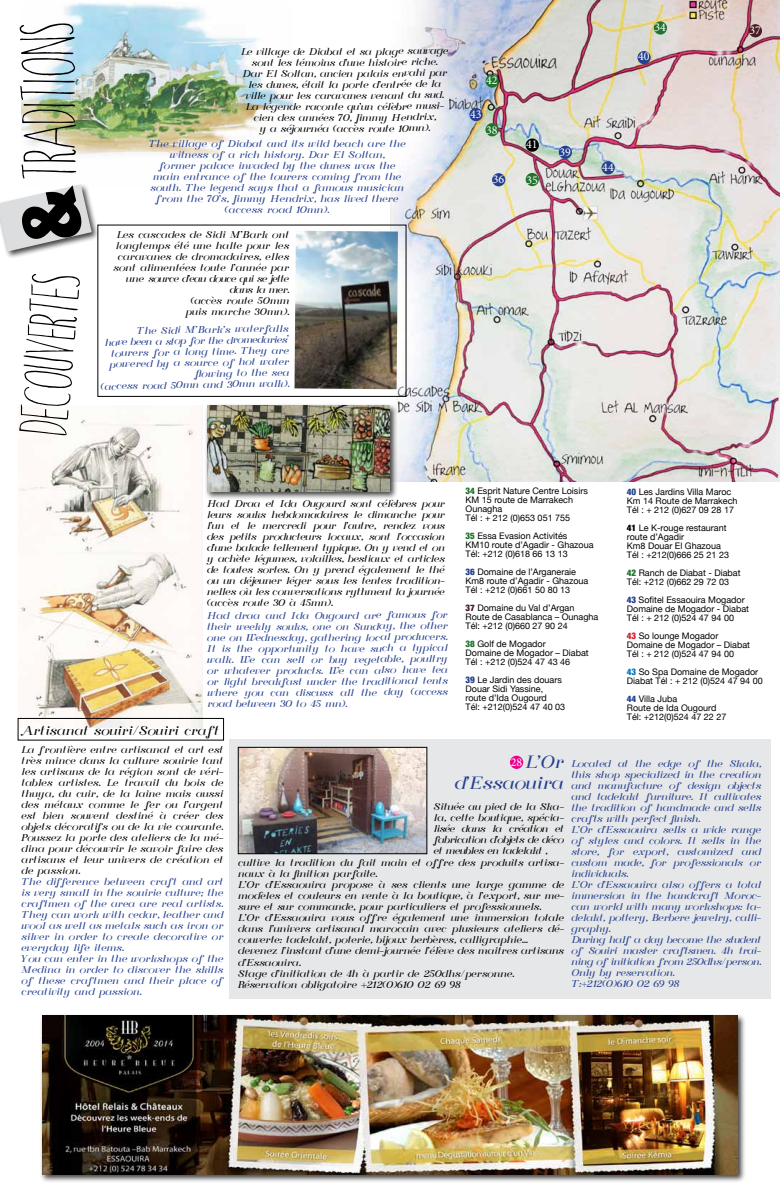
<style>
.page{position:relative;width:780px;height:1191px;background:#fff}
.page>*{position:absolute;margin:0;border:0;box-sizing:border-box;transform-origin:0 0}
.t1{font:89px "Windsor Hand";color:#000}
.t2{font:80px "Windsor Hand";color:#000}
.t3{font:18px/20px "Florence";letter-spacing:-.01em;color:#25408f;text-align:right}
.t4{font:13px "Florence";color:#000}
.t5{font:12px "Minion Pro";color:#fff}
.t6{font:10px/11px "Florence";letter-spacing:-.01em;color:#000;text-align:justify}
.t7{font:10px/11px "Florence";letter-spacing:-.015em;color:#25408f}
.t8{font:9px/9px "Helvetica Neue";color:#000}
.s1{font-weight:900;font-stretch:condensed;color:#20742e}
.s2{font-weight:900;font-stretch:condensed;color:#25408f}
.s3{font-weight:900;font-stretch:condensed;color:#471e21}
.s4{font-weight:900;font-stretch:condensed}
.s5{font-weight:900;font-stretch:condensed;color:#d2232a}
.s6{font-weight:900;font-stretch:condensed;color:#007ac2}
</style>
<div class="page">
<img style="left:18px;top:405px;width:184px;height:322px">
<div style="left:229px;top:739px;width:210px;height:259px;background:#e6e7e8"></div>
<div style="left:434px;top:739px;width:336px;height:259px;background:#e6e7e8"></div>
<img style="left:240px;top:749px;width:185px;height:103px">
<div style="left:238px;top:747px;width:189px;height:107px;border:1px solid #000"></div>
<img style="left:22px;top:3px;width:270px;height:155px">
<img style="left:390px;top:0;width:390px;height:481px">
<img style="left:294px;top:231px;width:104px;height:158px">
<div style="left:204px;top:403px;width:194px;height:96px;background:#000;opacity:.75"></div>
<img style="left:207px;top:405px;width:183px;height:86px">
<div style="left:0;top:182px;width:100px;height:77px;background:#000;opacity:.75"></div>
<div style="left:40px;top:1012px;width:705px;height:170px;background:#000;opacity:.75"></div>
<img style="left:42px;top:1015px;width:695px;height:159px">
<div style="left:97px;top:224px;width:309px;height:173px;border:1px solid #000"></div>
<div style="left:18px;top:718px;width:206px;height:22px;border:1px solid #000"></div>
<div style="left:492px;top:173px;width:13px;height:13px;background:#25408f;border-radius:50%"></div>
<div style="left:637px;top:51px;width:13px;height:13px;background:#25408f;border-radius:50%"></div>
<div style="left:653px;top:21px;width:14px;height:14px;background:#20742e;border-radius:50%"></div>
<div style="left:469px;top:108px;width:13px;height:13px;background:#25408f;border-radius:50%"></div>
<div style="left:525px;top:173px;width:14px;height:13px;background:#20742e;border-radius:50%"></div>
<div style="left:748px;top:24px;width:14px;height:13px;background:#471e21;border-radius:50%"></div>
<div style="left:525px;top:138px;width:14px;height:14px;background:#000;border-radius:50%"></div>
<div style="left:558px;top:146px;width:14px;height:13px;background:#25408f;border-radius:50%"></div>
<div style="left:485px;top:74px;width:13px;height:14px;background:#20742e;border-radius:50%"></div>
<div style="left:485px;top:123px;width:13px;height:13px;background:#20742e;border-radius:50%"></div>
<div style="left:601px;top:161px;width:13px;height:13px;background:#25408f;border-radius:50%"></div>
<div style="left:510px;top:755px;width:13px;height:14px;background:#ec008c;border-radius:50%"></div>
<svg style="left:0;top:184px;width:92px;height:67px"></svg>
<h1 class="t1" style="left:-7px;top:181px;width:159px;rotate:-91deg">traditions</h1>
<h2 class="t2" style="left:-8px;top:430px;width:163px;rotate:-85deg">decouvertes</h2>
<p class="t6" style="left:241px;top:46px;width:209px;text-align:center">Le village de Diabat et sa plage sauvage sont les témoins d’une histoire riche.<br>Dar El Soltan, ancien palais envahi par les dunes, était la porte d’entrée de la ville pour les caravanes venant du sud.<br>La légende raconte qu’un célèbre musi&shy;cien des années 70, Jimmy Hendrix,<br>y a séjournéa (accès route 10mn).</p>
<p class="t7" style="left:149px;top:138px;width:258px;text-align:center">The village of Diabat and its wild beach are the witness of a rich history. Dar El Soltan,<br>former palace invaded by the dunes was the main entrance of the tourers coming from the south. The legend says that a famous musician from the 70’s, Jimmy Hendrix, has lived there (access road 10mn).</p>
<p class="t6" style="left:113px;top:229px;width:177px;text-align:right">Les cascades de Sidi M’Bark ont longtemps été une halte pour les caravanes de dromadaires, elles sont alimentées toute l’année par une source d’eau douce qui se jette dans la mer.<br>(accès route 50mm<br>puis marche 30mn).</p>
<p class="t7" style="left:100px;top:326px;width:190px;text-align:right;rotate:-1deg">The Sidi M’Bark’s waterfalls<br>have been a stop for the dromedaries’ tourers for a long time. They are powered by a source of hot water<br>fl owing to the sea<br>(access road 50mn and 30mn walk).</p>
<p class="t5" style="left:486px;top:72px;width:13px">42</p>
<p class="t5" style="left:470px;top:106px;width:13px">43</p>
<p class="t5" style="left:486px;top:122px;width:13px">38</p>
<p class="t5" style="left:493px;top:171px;width:13px">36</p>
<p class="t5" style="left:526px;top:136px;width:13px">41</p>
<p class="t5" style="left:526px;top:172px;width:13px">35</p>
<p class="t5" style="left:559px;top:144px;width:13px">39</p>
<p class="t5" style="left:654px;top:19px;width:13px">34</p>
<p class="t5" style="left:638px;top:49px;width:13px">40</p>
<p class="t5" style="left:602px;top:159px;width:13px">44</p>
<p class="t5" style="left:749px;top:22px;width:13px">37</p>
<p class="t6" style="left:207px;top:498px;width:239px">Had Draa et Ida Ougourd sont célèbres pour leurs souks hebdomadaires le dimanche pour l’un et le mercredi pour l’autre, rendez vous des petits producteurs locaux, sont l’occasion d’une balade tellement typique. On y vend et on y achète légumes, volailles, bestiaux et articles de toutes sortes. On y prend également le thé ou un déjeuner léger sous les tentes tradition&shy;nelles où les conversations rythment la journée (accès route 30 à 45mn).</p>
<p class="t7" style="left:207px;top:610px;width:242px;text-align:justify">Had draa and Ida Ougourd are famous for their weekly souks, one on Sunday, the other one on Wednesday, gathering local producers.<br>It is the opportunity to have such a typical walk. We can sell or buy vegetable, poultry or whatever products. We can also have tea or light breakfast under the traditional tents where you can discuss all the day (access road between 30 to 45 mn).</p>
<p class="t8" style="left:465px;top:486px;width:124px"><span class="s1">34</span> Esprit Nature Centre Loisirs<br>KM 15 route de Marrakech<br>Ounagha<br>Tél : + 212 (0)653 051 755</p>
<p class="t8" style="left:465px;top:531px;width:130px"><span class="s1">35</span> Essa Evasion Activités<br>KM10 route d’Agadir - Ghazoua<br>Tél: +212 (0)618 66 13 13</p>
<p class="t8" style="left:465px;top:567px;width:124px"><span class="s2">36</span> Domaine de l’Arganeraie<br>Km8 route d’Agadir - Ghazoua<br>Tél : +212 (0)661 50 80 13</p>
<p class="t8" style="left:465px;top:603px;width:134px"><span class="s3">37</span> Domaine du Val d’Argan<br>Route de Casablanca – Ounagha<br>Tél: +212 (0)660 27 90 24</p>
<p class="t8" style="left:465px;top:639px;width:125px"><span class="s1">38</span> Golf de Mogador<br>Domaine de Mogador – Diabat<br>Tél : +212 (0)524 47 43 46</p>
<p class="t8" style="left:465px;top:675px;width:101px"><span class="s2">39</span> Le Jardin des douars<br>Douar Sidi Yassine, route d’Ida Ougourd<br>Tél: +212(0)524 47 40 03</p>
<p class="t8" style="left:626px;top:487px;width:112px"><span class="s2">40</span> Les Jardins Villa Maroc<br>Km 14 Route de Marrakech<br>Tél : + 212 (0)627 09 28 17</p>
<p class="t8" style="left:626px;top:523px;width:104px"><span class="s4">41</span> Le K-rouge restaurant route d’Agadir<br>Km8 Douar El Ghazoua<br>Tél : +212(0)666 25 21 23</p>
<p class="t8" style="left:626px;top:568px;width:115px"><span class="s1">42</span> Ranch de Diabat - Diabat<br>Tél: +212 (0)662 29 72 03</p>
<p class="t8" style="left:626px;top:595px;width:124px"><span class="s2">43</span> Sofitel Essaouira Mogador<br>Domaine de Mogador - Diabat<br>Tél : + 212 (0)524 47 94 00</p>
<p class="t8" style="left:626px;top:631px;width:125px"><span class="s5">43</span> So lounge Mogador<br>Domaine de Mogador – Diabat<br>Tél : + 212 (0)524 47 94 00</p>
<p class="t8" style="left:626px;top:667px;width:137px"><span class="s6">43</span> So Spa Domaine de Mogador<br>Diabat Tél : + 212 (0)524 47 94 00</p>
<p class="t8" style="left:626px;top:694px;width:101px"><span class="s2">44</span> Villa Juba<br>Route de Ida Ougourd<br>Tél: +212(0)524 47 22 27</p>
<h3 class="t4" style="left:22px;top:722px;width:199px">Artisanat souiri/Souiri craft</h3>
<p class="t6" style="left:22px;top:744px;width:203px">La frontière entre artisanat et art est très mince dans la culture souirie tant les artisans de la région sont de véri&shy;tables artistes. Le travail du bois de thuya, du cuir, de la laine mais aussi des métaux comme le fer ou l’argent est bien souvent destiné à créer des objets décoratifs ou de la vie courante.<br>Poussez la porte des ateliers de la mé&shy;dina pour découvrir le savoir faire des artisans et leur univers de création et de passion.</p>
<p class="t7" style="left:22px;top:876px;width:203px">The difference between craft and art is very small in the souirie culture; the craftmen of the area are real artists.<br>They can work with cedar, leather and wool as well as metals such as iron or silver in order to create decorative or everyday life items.<br>You can enter in the workshops of the Medina in order to discover the skills of these craftmen and their place of creativity and passion.</p>
<h3 class="t3" style="left:454px;top:753px;width:111px">L’Or d’Essaouira</h3>
<p class="t6" style="left:434px;top:801px;width:132px">Située au pied de la Ska&shy;la, cette boutique, spécia&shy;lisée dans la création et fabrication d’objets de déco et meubles en tadelakt ,</p>
<p class="t6" style="left:238px;top:858px;width:327px;text-align:left">cultive la tradition du fait main et offre des produits artisa&shy;naux à la finition parfaite.<br>L’Or d’Essaouira propose à ses clients une large gamme de modèles et couleurs en vente à la boutique, à l’export, sur me&shy;sure et sur commande, pour particuliers et professionnels.<br>L’Or d’Essaouira vous offre également une immersion totale dans l’univers artisanal marocain avec plusieurs ateliers dé&shy;couverte: tadelakt, poterie, bijoux berbères, calligraphie… devenez l’instant d’une demi-journée l’élève des maitres artisans d’Essaouira.<br>Stage d’initiation de 4h à partir de 250dhs/personne.<br>Réservation obligatoire +212(0)610 02 69 98</p>
<p class="t5" style="left:510px;top:753px;width:13px">28</p>
<p class="t7" style="left:571px;top:758px;width:191px">Located at the edge of the Skala, this shop specialized in the creation and manufacture of design objects and tadelakt furniture. It cultivates the tradition of handmade and sells crafts with perfect finish.<br>L’Or d’Essaouira sells a wide range of styles and colors. It sells in the store, for export, customized and custom made, for professionals or individuals.<br>L’Or d’Essaouira also offers a total immersion in the handcraft Moroc&shy;can world with many workshops: ta&shy;delakt, pottery, Berbere jewelry, calli&shy;graphy.<br>During half a day become the student of Souiri master craftsmen. 4h trai&shy;ning of initiation from 250dhs/person.<br>Only by reservation.<br>T:+212(0)610 02 69 98</p>
</div>
